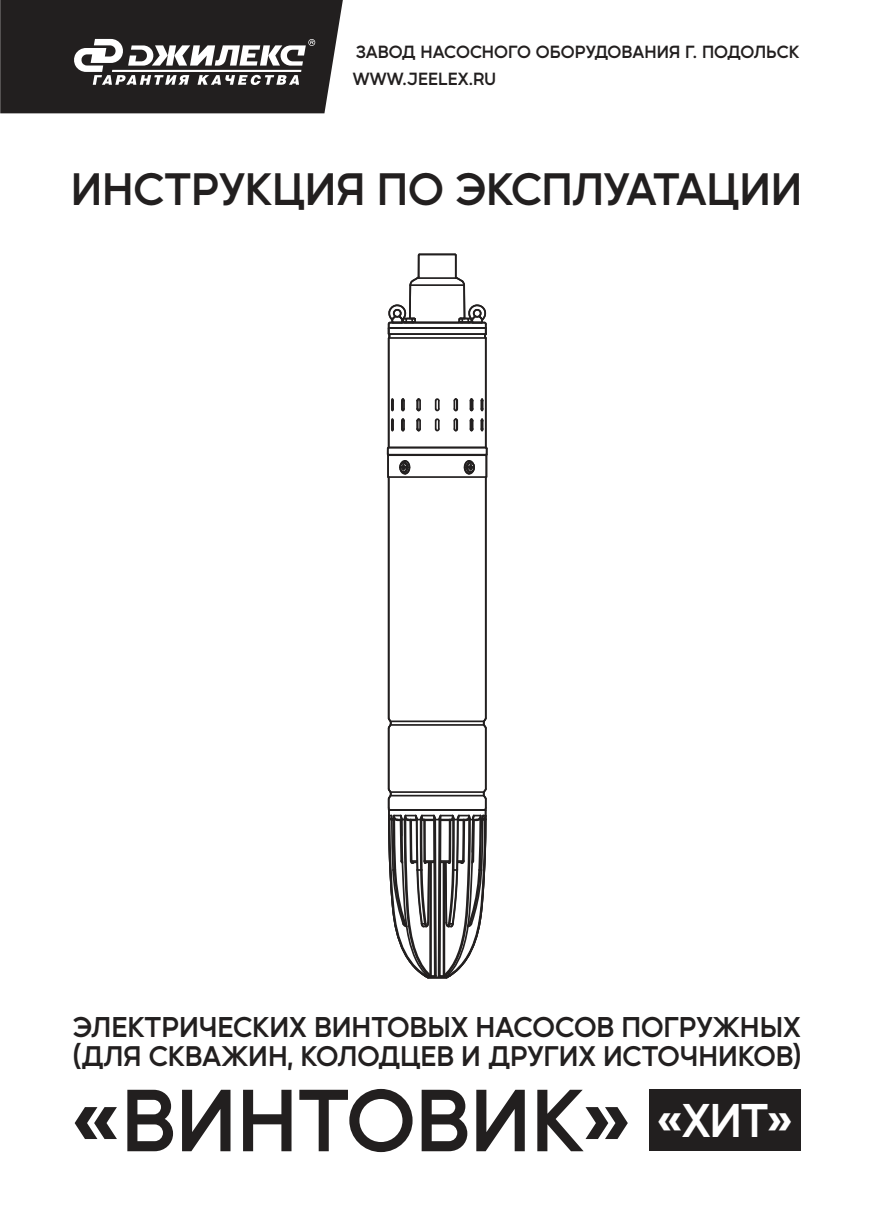
<style>
.page{position:relative;width:874px;height:1225px;background:#fff}
.page>*{position:absolute;margin:0;border:0;box-sizing:border-box;transform-origin:0 0}
.t1{font:600 85.4px "Mustica Pro";color:#221f1f}
.t2{font:600 46px "Mustica Pro";color:#fff}
.t3{font:600 44px "Mustica Pro";letter-spacing:-.01em;color:#221f1f}
.t4{font:600 27.8px "Mustica Pro";color:#221f1f}
.t5{font:600 27.6px "Mustica Pro";letter-spacing:-.005em;color:#221f1f}
.t6{font:600 17.2px/27px "Mustica Pro";letter-spacing:.005em;color:#221f1f}
</style>
<div class="page">
<svg style="left:0;top:0;width:343px;height:113px;background:#3f3c3c"></svg>
<hr style="left:112px;top:70px;width:189px;height:2px;background:#fff">
<div style="left:648px;top:1089px;width:152px;height:62px;background:#221f1f"></div>
<svg style="left:386px;top:253px;width:102px;height:726px"></svg>
<hr style="left:389px;top:809px;width:96px;height:2px;background:#221f1f">
<p class="t6" style="left:352px;top:39px;width:448px">ЗАВОД НАСОСНОГО ОБОРУДОВАНИЯ Г. ПОДОЛЬСК<br>WWW.JEELEX.RU</p>
<h3 class="t3" style="left:71px;top:168px;width:732px">ИНСТРУКЦИЯ ПО ЭКСПЛУАТАЦИИ</h3>
<h3 class="t4" style="left:73px;top:1013px;width:729px">ЭЛЕКТРИЧЕСКИХ ВИНТОВЫХ НАСОСОВ ПОГРУЖНЫХ</h3>
<h3 class="t5" style="left:73px;top:1043px;width:729px">(ДЛЯ СКВАЖИН, КОЛОДЦЕВ И ДРУГИХ ИСТОЧНИКОВ)</h3>
<h2 class="t2" style="left:655px;top:1098px;width:139px">«ХИТ»</h2>
<h1 class="t1" style="left:70px;top:1079px;width:563px">«ВИНТОВИК»</h1>
</div>
